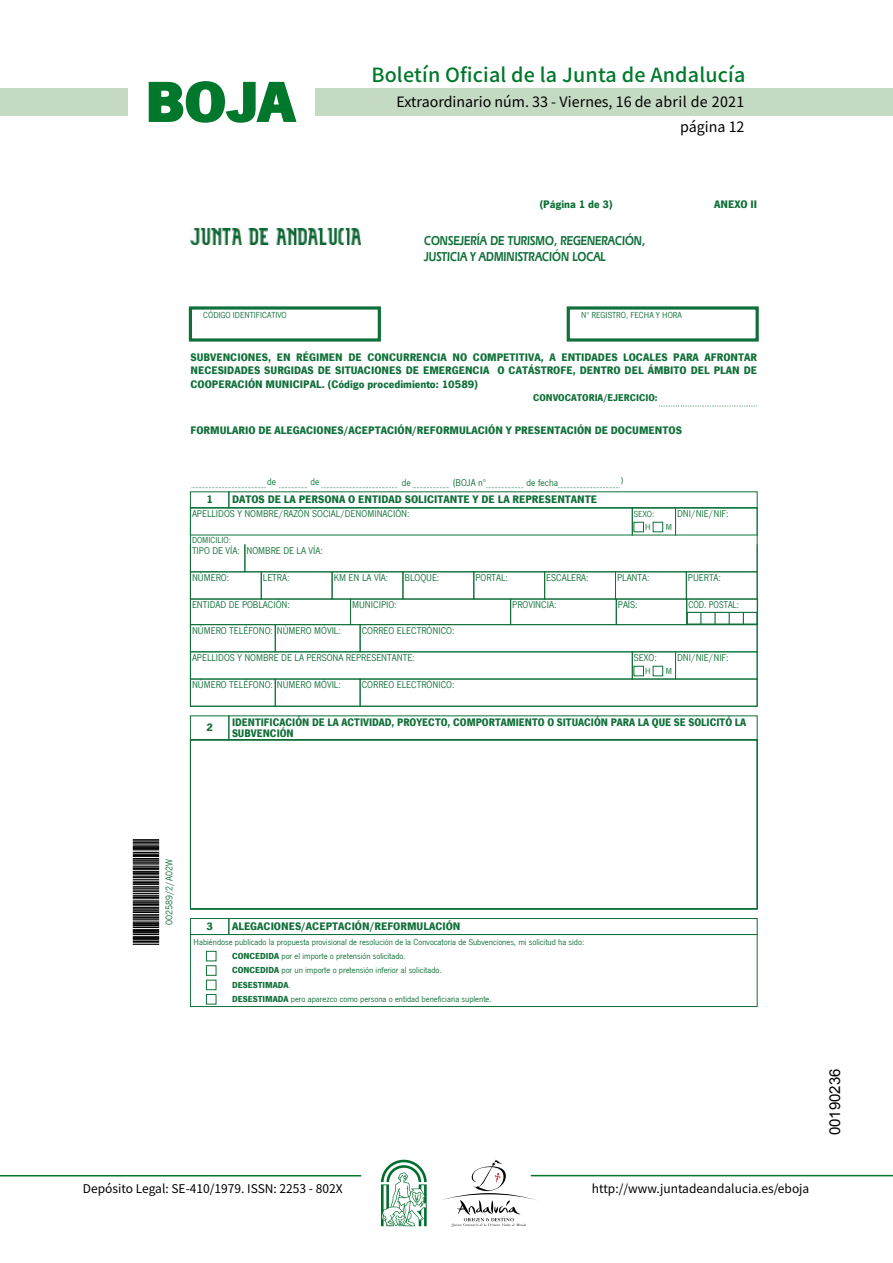
<style>
.page{position:relative;width:893px;height:1263px;background:#fff}
.page>*{position:absolute;margin:0;border:0;box-sizing:border-box;transform-origin:0 0}
.t1{font:700 57.75px "News Got T";color:#00782c;scale:1.14 1}
.t2{font:500 19.5px "Noto Sans HK";letter-spacing:.01em;color:#00782c}
.t3{font:15px "Arial";color:#000}
.t4{font:14.25px/24.5px "Noto Sans HK";color:#000;text-align:right}
.t5{font:600 13.5px/16.2px "Eras IT Cby BT";color:#107039;scale:.8 1}
.t6{font:12px "Noto Sans HK";color:#000}
.t7{font:700 11.25px/13.5px "News Got T";color:#107039;text-align:justify}
.t8{font:700 11.25px/11.2px "News Got T";color:#107039;scale:.95 1}
.t9{font:10.2px "News Got T";color:#107039}
.t10{font:700 10.2px "News Got T";color:#107039}
.t11{font:10.2px "News Got T";color:#107039;scale:.93 1}
.t12{font:10.2px "News Got T";color:#097a3e}
.t13{font:9px/14.4px "News Got T";color:#107039}
.s1{font-weight:700}
</style>
<div class="page">
<div style="left:315px;top:88px;width:577px;height:28px;background:#c5dac3"></div>
<div style="left:0;top:88px;width:128px;height:28px;background:#c5dac3"></div>
<hr style="left:0;top:1175px;width:361px;height:2px;background:#00782c">
<hr style="left:531px;top:1175px;width:361px;height:1px;background:#00782c">
<svg style="left:148px;top:81px;width:149px;height:42px"></svg>
<svg style="left:442px;top:1160px;width:100px;height:67px"></svg>
<svg style="left:381px;top:1160px;width:45px;height:66px"></svg>
<img style="left:190px;top:229px;width:170px;height:16px">
<div style="left:189px;top:306px;width:192px;height:36px;border:3px solid #107039"></div>
<div style="left:566px;top:306px;width:192px;height:36px;border:3px solid #107039"></div>
<svg style="left:659px;top:406px;width:98px;height:1px"></svg>
<svg style="left:192px;top:487px;width:74px;height:1px"></svg>
<svg style="left:279px;top:487px;width:28px;height:1px"></svg>
<svg style="left:321px;top:487px;width:76px;height:1px"></svg>
<svg style="left:412px;top:487px;width:38px;height:1px"></svg>
<svg style="left:486px;top:487px;width:37px;height:1px"></svg>
<svg style="left:558px;top:487px;width:61px;height:1px"></svg>
<div style="left:652px;top:522px;width:11px;height:10px;border:1px solid #107039"></div>
<svg style="left:190px;top:544px;width:1px;height:28px"></svg>
<svg style="left:757px;top:544px;width:1px;height:28px"></svg>
<svg style="left:244px;top:544px;width:1px;height:28px"></svg>
<div style="left:190px;top:599px;width:160px;height:26px;border:1px solid #107039"></div>
<div style="left:350px;top:599px;width:161px;height:26px;border:1px solid #107039"></div>
<div style="left:510px;top:599px;width:106px;height:26px;border:1px solid #107039"></div>
<div style="left:616px;top:599px;width:71px;height:26px;border:1px solid #107039"></div>
<div style="left:686px;top:599px;width:71px;height:26px;border:1px solid #107039"></div>
<div style="left:190px;top:624px;width:85px;height:28px;border:1px solid #107039"></div>
<div style="left:275px;top:624px;width:85px;height:28px;border:1px solid #107039"></div>
<div style="left:360px;top:624px;width:397px;height:28px;border:1px solid #107039"></div>
<div style="left:652px;top:666px;width:11px;height:10px;border:1px solid #107039"></div>
<div style="left:190px;top:679px;width:85px;height:27px;border:1px solid #107039"></div>
<div style="left:275px;top:679px;width:85px;height:27px;border:1px solid #107039"></div>
<div style="left:360px;top:679px;width:397px;height:27px;border:1px solid #107039"></div>
<svg style="left:189px;top:739px;width:569px;height:196px"></svg>
<div style="left:228px;top:918px;width:529px;height:17px;border:1px solid #107039"></div>
<div style="left:190px;top:934px;width:567px;height:73px;border:1px solid #107039"></div>
<div style="left:206px;top:951px;width:10px;height:10px;border:1px solid #107039"></div>
<div style="left:206px;top:965px;width:10px;height:11px;border:1px solid #107039"></div>
<div style="left:206px;top:980px;width:10px;height:10px;border:1px solid #107039"></div>
<div style="left:206px;top:994px;width:10px;height:10px;border:1px solid #107039"></div>
<svg style="left:133px;top:839px;width:26px;height:106px"></svg>
<div style="left:686px;top:612px;width:71px;height:13px;border:1px solid #107039"></div>
<svg style="left:742px;top:613px;width:2px;height:11px"></svg>
<h1 class="t1" style="left:145px;top:68px;width:133px">BOJA</h1>
<h2 class="t2" style="left:371px;top:64px;width:375px">Boletín Oficial de la Junta de Andalucía</h2>
<p class="t4" style="left:396px;top:90px;width:349px">Extraordinario núm. 33 - Viernes, 16 de abril de 2021 página 12</p>
<p class="t7" style="left:539px;top:198px;width:75px">(Página 1 de 3)</p>
<p class="t7" style="left:714px;top:198px;width:44px">ANEXO II</p>
<p class="t5" style="left:424px;top:232px;width:278px">CONSEJERÍA DE TURISMO, REGENERACIÓN,<br>JUSTICIA Y ADMINISTRACIÓN LOCAL</p>
<p class="t13" style="left:203px;top:308px;width:85px">CÓDIGO IDENTIFICATIVO</p>
<p class="t13" style="left:581px;top:308px;width:102px">Nº REGISTRO, FECHA Y HORA</p>
<p class="t7" style="left:190px;top:350px;width:568px">SUBVENCIONES, EN RÉGIMEN DE CONCURRENCIA NO COMPETITIVA, A ENTIDADES LOCALES PARA AFRONTAR NECESIDADES SURGIDAS DE SITUACIONES DE EMERGENCIA O CATÁSTROFE, DENTRO DEL ÁMBITO DEL PLAN DE COOPERACIÓN MUNICIPAL. (Código procedimiento: 10589)</p>
<p class="t10" style="left:533px;top:391px;width:126px">CONVOCATORIA/EJERCICIO:</p>
<p class="t7" style="left:190px;top:424px;width:493px">FORMULARIO DE ALEGACIONES/ACEPTACIÓN/REFORMULACIÓN Y PRESENTACIÓN DE DOCUMENTOS</p>
<p class="t12" style="left:267px;top:476px;width:11px">de</p>
<p class="t12" style="left:310px;top:476px;width:11px">de</p>
<p class="t9" style="left:402px;top:477px;width:11px">de</p>
<p class="t9" style="left:453px;top:477px;width:35px">(BOJA nº</p>
<p class="t9" style="left:526px;top:477px;width:33px">de fecha</p>
<p class="t13" style="left:621px;top:473px;width:4px">)</p>
<p class="t7" style="left:206px;top:493px;width:8px">1</p>
<p class="t7" style="left:232px;top:493px;width:366px">DATOS DE LA PERSONA O ENTIDAD SOLICITANTE Y DE LA REPRESENTANTE</p>
<p class="t9" style="left:192px;top:508px;width:219px">APELLIDOS Y NOMBRE/RAZÓN SOCIAL/DENOMINACIÓN:</p>
<p class="t13" style="left:645px;top:508px;width:11px;line-height:12.5px;text-indent:-11px">SEXO:<br>H</p>
<p class="t9" style="left:677px;top:508px;width:53px">DNI/NIE/NIF:</p>
<p class="t13" style="left:666px;top:520px;width:8px">M</p>
<p class="t13" style="left:192px;top:533px;width:40px">DOMICILIO:</p>
<p class="t9" style="left:192px;top:545px;width:132px">TIPO DE VÍA: NOMBRE DE LA VÍA:</p>
<p class="t9" style="left:192px;top:572px;width:39px">NÚMERO:</p>
<p class="t9" style="left:263px;top:572px;width:28px">LETRA:</p>
<p class="t9" style="left:334px;top:572px;width:56px">KM EN LA VÍA:</p>
<p class="t9" style="left:404px;top:572px;width:36px">BLOQUE:</p>
<p class="t9" style="left:475px;top:572px;width:34px">PORTAL:</p>
<p class="t9" style="left:546px;top:572px;width:44px">ESCALERA:</p>
<p class="t9" style="left:617px;top:572px;width:34px">PLANTA:</p>
<p class="t9" style="left:688px;top:572px;width:35px">PUERTA:</p>
<p class="t9" style="left:192px;top:599px;width:99px">ENTIDAD DE POBLACIÓN:</p>
<p class="t9" style="left:352px;top:599px;width:46px">MUNICIPIO:</p>
<p class="t9" style="left:512px;top:599px;width:46px">PROVINCIA:</p>
<p class="t9" style="left:618px;top:599px;width:21px">PAÍS:</p>
<p class="t11" style="left:688px;top:599px;width:56px">CÓD. POSTAL:</p>
<p class="t9" style="left:192px;top:625px;width:150px">NÚMERO TELÉFONO: NÚMERO MÓVIL:</p>
<p class="t9" style="left:362px;top:625px;width:94px">CORREO ELECTRÓNICO:</p>
<p class="t9" style="left:192px;top:652px;width:224px">APELLIDOS Y NOMBRE DE LA PERSONA REPRESENTANTE:</p>
<p class="t9" style="left:634px;top:652px;width:24px">SEXO:</p>
<p class="t13" style="left:645px;top:664px;width:7px">H</p>
<p class="t13" style="left:666px;top:664px;width:8px">M</p>
<p class="t9" style="left:677px;top:652px;width:53px">DNI/NIE/NIF:</p>
<p class="t9" style="left:192px;top:679px;width:150px">NÚMERO TELÉFONO: NÚMERO MÓVIL:</p>
<p class="t9" style="left:362px;top:679px;width:94px">CORREO ELECTRÓNICO:</p>
<p class="t7" style="left:206px;top:721px;width:8px">2</p>
<p class="t8" style="left:232px;top:716px;width:542px">IDENTIFICACIÓN DE LA ACTIVIDAD, PROYECTO, COMPORTAMIENTO O SITUACIÓN PARA LA QUE SE SOLICITÓ LA<br>SUBVENCIÓN</p>
<p class="t9" style="left:163px;top:925px;width:68px;rotate:-90deg">002589/2/A02W</p>
<p class="t7" style="left:206px;top:920px;width:8px">3</p>
<p class="t7" style="left:232px;top:920px;width:230px">ALEGACIONES/ACEPTACIÓN/REFORMULACIÓN</p>
<p class="t13" style="left:232px;top:935px;width:353px;text-indent:-38px">Habiéndose publicado la propuesta provisional de resolución de la Convocatoria de Subvenciones, mi solicitud ha sido:<br><span class="s1">CONCEDIDA</span> por el importe o pretensión solicitado.<br><span class="s1">CONCEDIDA</span> por un importe o pretensión inferior al solicitado.<br><span class="s1">DESESTIMADA</span>.<br><span class="s1">DESESTIMADA</span> pero aparezco como persona o entidad beneficiaria suplente.</p>
<p class="t6" style="left:83px;top:1181px;width:261px">Depósito Legal: SE-410/1979. ISSN: 2253 - 802X</p>
<p class="t6" style="left:592px;top:1181px;width:219px">http://www.juntadeandalucia.es/eboja</p>
<h3 class="t3" style="left:825px;top:1135px;width:68px;rotate:-90deg">00190236</h3>
</div>
